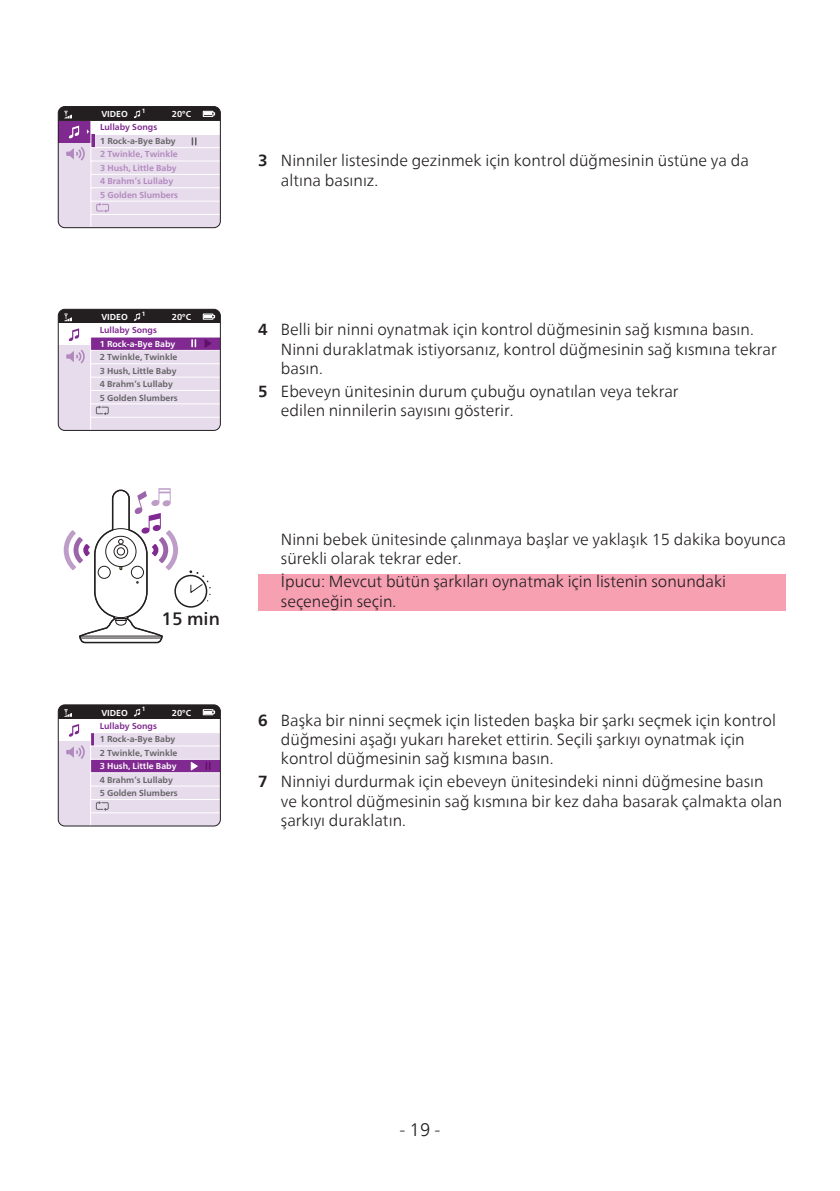
<style>
.page{position:relative;width:840px;height:1191px;background:#fff}
.page>*{position:absolute;margin:0;border:0;box-sizing:border-box;transform-origin:0 0}
.t1{font:500 18px "Neue Frutiger World";color:#231f20}
.t2{font:300 18px "Neue Frutiger World";color:#231f20}
.Body_text_22{font:300 16px/19.2px "Neue Frutiger World";color:#231f20}
.note_pink{font:300 16px/19.2px "Neue Frutiger World";color:#231f20}
.t3{font:700 8.6px/13.4px "Neue Frutiger World";color:#636366}
.t4{font:700 8.6px/13.4px "Neue Frutiger World";color:#b289be}
.t5{font:700 8.6px "Neue Frutiger World";color:#fff}
.t6{font:700 6.2px "Neue Frutiger World";color:#fff}
.s1{color:#802990}
.s2{color:#636366}
.s3{font-weight:700}
.s4{color:#fff}
</style>
<div class="page">
<div style="left:258px;top:574px;width:527px;height:36px;background:#f6a0b2"></div>
<div style="left:58px;top:107px;width:162px;height:121px;background:#e7dcec;border-radius:7px"></div>
<svg style="left:58px;top:108px;width:161px;height:53px"></svg>
<svg style="left:96px;top:203px;width:13px;height:9px"></svg>
<hr style="left:91px;top:147px;width:129px;height:1px;background:#fff">
<hr style="left:91px;top:161px;width:129px;height:1px;background:#fff">
<hr style="left:91px;top:174px;width:129px;height:1px;background:#fff">
<hr style="left:91px;top:187px;width:129px;height:1px;background:#fff">
<hr style="left:91px;top:201px;width:129px;height:1px;background:#fff">
<hr style="left:91px;top:214px;width:129px;height:1px;background:#fff">
<hr style="left:90px;top:121px;width:1px;height:107px;background:#fff">
<div style="left:58px;top:106px;width:163px;height:122px;border:1px solid #231f20;border-radius:7px"></div>
<div style="left:58px;top:309px;width:162px;height:121px;background:#e7dcec;border-radius:7px"></div>
<svg style="left:95px;top:405px;width:14px;height:10px"></svg>
<hr style="left:91px;top:363px;width:129px;height:1px;background:#fff">
<hr style="left:91px;top:377px;width:129px;height:1px;background:#fff">
<hr style="left:91px;top:390px;width:129px;height:1px;background:#fff">
<hr style="left:91px;top:403px;width:129px;height:1px;background:#fff">
<hr style="left:91px;top:417px;width:129px;height:1px;background:#fff">
<hr style="left:90px;top:324px;width:1px;height:106px;background:#fff">
<svg style="left:58px;top:309px;width:161px;height:54px"></svg>
<div style="left:58px;top:309px;width:163px;height:122px;border:1px solid #231f20;border-radius:7px"></div>
<svg style="left:64px;top:488px;width:114px;height:156px"></svg>
<div style="left:174px;top:575px;width:33px;height:32px;border:2px solid #231f20;border-radius:50%"></div>
<svg style="left:189px;top:570px;width:21px;height:31px"></svg>
<div style="left:58px;top:705px;width:162px;height:121px;background:#e7dcec;border-radius:7px"></div>
<hr style="left:91px;top:732px;width:3px;height:14px;background:#802990">
<svg style="left:66px;top:745px;width:19px;height:14px"></svg>
<div style="left:58px;top:719px;width:33px;height:21px;background:#fff"></div>
<svg style="left:58px;top:706px;width:161px;height:31px"></svg>
<div style="left:91px;top:719px;width:129px;height:13px;background:#fff"></div>
<div style="left:91px;top:759px;width:129px;height:13px;background:#802990"></div>
<svg style="left:95px;top:801px;width:14px;height:10px"></svg>
<hr style="left:91px;top:745px;width:129px;height:1px;background:#fff">
<hr style="left:91px;top:732px;width:129px;height:1px;background:#fff">
<hr style="left:91px;top:759px;width:129px;height:1px;background:#fff">
<hr style="left:91px;top:772px;width:129px;height:1px;background:#fff">
<hr style="left:91px;top:785px;width:129px;height:1px;background:#fff">
<hr style="left:91px;top:799px;width:129px;height:1px;background:#fff">
<hr style="left:91px;top:812px;width:129px;height:1px;background:#fff">
<hr style="left:90px;top:719px;width:1px;height:107px;background:#fff">
<svg style="left:205px;top:762px;width:5px;height:8px"></svg>
<svg style="left:191px;top:762px;width:7px;height:8px"></svg>
<div style="left:58px;top:704px;width:163px;height:122px;border:1px solid #231f20;border-radius:7px"></div>
<p class="t6" style="left:142px;top:105px;width:5px">1</p>
<p class="t4" style="left:100px;top:121px;width:79px"><span class="s1">Lullaby Songs<br></span><span class="s2">1 Rock-a-Bye Baby<br></span>2 Twinkle, Twinkle<br>3 Hush, Little Baby<br>4 Brahm’s Lullaby<br>5 Golden Slumbers</p>
<p class="t5" style="left:101px;top:107px;width:28px">VIDEO</p>
<p class="t5" style="left:172px;top:107px;width:21px">20°C</p>
<p class="Body_text_22" style="left:281px;top:151px;width:469px;text-indent:-23px"><span class="s3">3</span> Ninniler listesinde gezinmek için kontrol düğmesinin üstüne ya da altına basınız.</p>
<p class="t6" style="left:142px;top:308px;width:5px">1</p>
<p class="t3" style="left:100px;top:323px;width:79px"><span class="s1">Lullaby Songs<br></span><span class="s4">1 Rock-a-Bye Baby<br></span>2 Twinkle, Twinkle<br>3 Hush, Little Baby<br>4 Brahm’s Lullaby<br>5 Golden Slumbers</p>
<p class="t5" style="left:101px;top:309px;width:28px">VIDEO</p>
<p class="t5" style="left:172px;top:309px;width:21px">20°C</p>
<p class="Body_text_22" style="left:281px;top:320px;width:497px;text-indent:-23px"><span class="s3">4</span> Belli bir ninni oynatmak için kontrol düğmesinin sağ kısmına basın.<br>Ninni duraklatmak istiyorsanız, kontrol düğmesinin sağ kısmına tekrar basın.</p>
<p class="Body_text_22" style="left:281px;top:382px;width:399px;text-indent:-23px"><span class="s3">5</span> Ebeveyn ünitesinin durum çubuğu oynatılan veya tekrar edilen ninnilerin sayısını gösterir.</p>
<p class="t1" style="left:161px;top:603px;width:60px">15 min</p>
<p class="t6" style="left:142px;top:703px;width:5px">1</p>
<p class="t3" style="left:100px;top:719px;width:79px"><span class="s1">Lullaby Songs<br></span>1 Rock-a-Bye Baby<br>2 Twinkle, Twinkle<br><span class="s4">3 Hush, Little Baby<br></span>4 Brahm’s Lullaby<br>5 Golden Slumbers</p>
<p class="t5" style="left:101px;top:705px;width:28px">VIDEO</p>
<p class="t5" style="left:172px;top:705px;width:21px">20°C</p>
<p class="Body_text_22" style="left:281px;top:530px;width:506px">Ninni bebek ünitesinde çalınmaya başlar ve yaklaşık 15 dakika boyunca sürekli olarak tekrar eder.</p>
<p class="note_pink" style="left:281px;top:572px;width:446px">İpucu: Mevcut bütün şarkıları oynatmak için listenin sonundaki seçeneğin seçin.</p>
<p class="Body_text_22" style="left:281px;top:710px;width:496px;text-indent:-23px"><span class="s3">6</span> Başka bir ninni seçmek için listeden başka bir şarkı seçmek için kontrol düğmesini aşağı yukarı hareket ettirin. Seçili şarkıyı oynatmak için kontrol düğmesinin sağ kısmına basın.</p>
<p class="Body_text_22" style="left:281px;top:772px;width:502px;text-indent:-23px"><span class="s3">7</span> Ninniyi durdurmak için ebeveyn ünitesindeki ninni düğmesine basın ve kontrol düğmesinin sağ kısmına bir kez daha basarak çalmakta olan şarkıyı duraklatın.</p>
<p class="t2" style="left:399px;top:1115px;width:42px">- 19 -</p>
</div>
